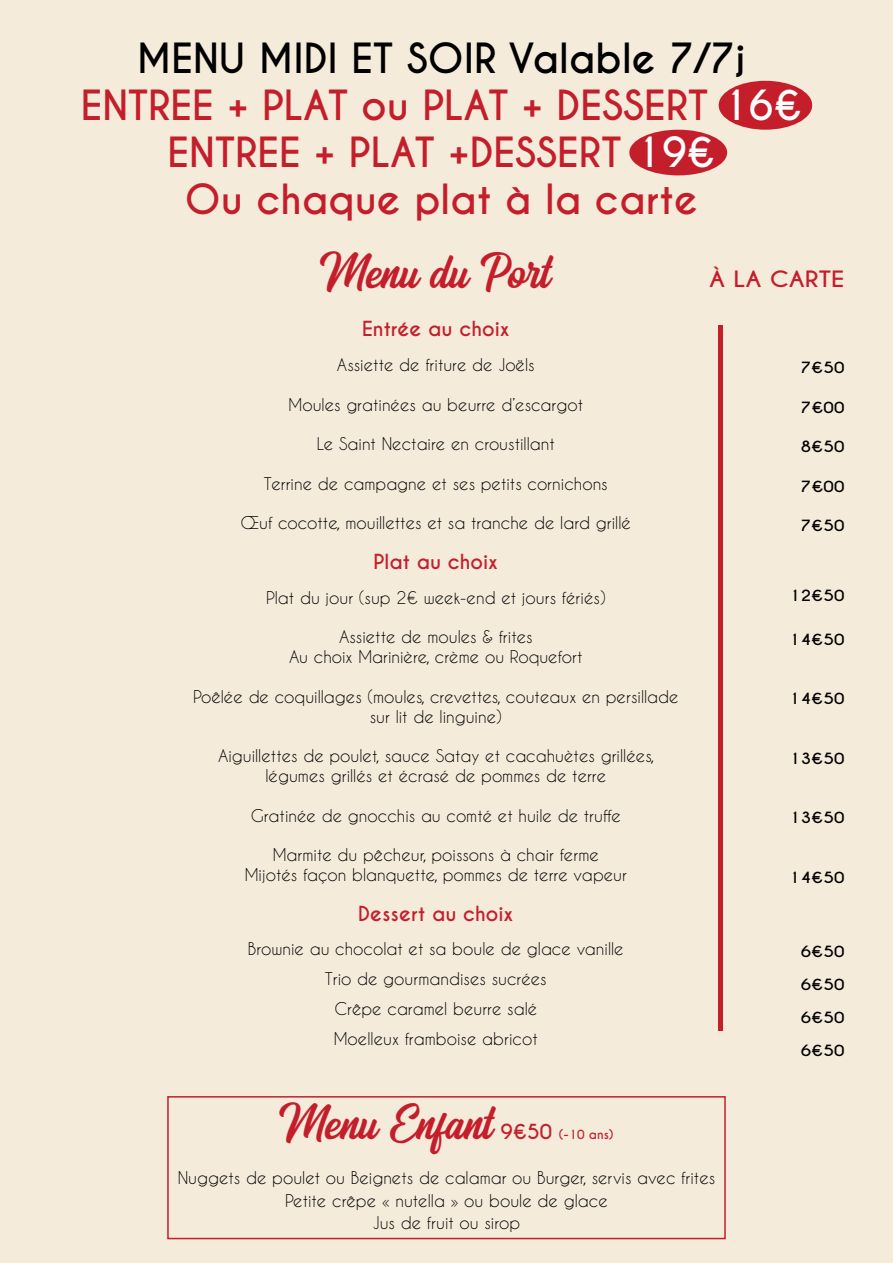
<style>
.page{position:relative;width:893px;height:1263px;background:#f5ebdb}
.page>*{position:absolute;margin:0;border:0;box-sizing:border-box;transform-origin:0 0}
.t1{font:45px "Arthein";color:#c41e2b}
.t2{font:700 39px/46.8px "Caviar Dreams";color:#c41e2b;text-align:center}
.t3{font:700 21.15px "Caviar Dreams";color:#c41e2b;scale:1.14 1}
.t4{font:700 19.5px "Caviar Dreams";color:#c41e2b}
.t5{font:16.5px/19.8px "Caviar Dreams";color:#000;text-align:center}
.t6{font:700 14.55px "Caviar Dreams";color:#000;scale:1.14 1}
.t7{font:700 12px "Caviar Dreams";color:#c41e2b}
.s1{color:#000}
.s2{color:#fff}
.s3{font-size:19.5px}
</style>
<div class="page">
<div style="left:719px;top:81px;width:93px;height:49px;background:#c41e2b;border-radius:50%"></div>
<div style="left:629px;top:130px;width:98px;height:45px;background:#c41e2b;border-radius:50%"></div>
<div style="left:167px;top:1096px;width:559px;height:143px;border:2px solid #c41e2b"></div>
<hr style="left:719px;top:325px;width:4px;height:706px;background:#c41e2b">
<h2 class="t2" style="left:81px;top:36px;width:723px"><span class="s1">MENU MIDI ET SOIR Valable 7/7j<br></span>ENTREE + PLAT ou PLAT + DESSERT <span class="s2">16€<br></span>ENTREE + PLAT +DESSERT <span class="s2">19€<br></span>Ou chaque plat à la carte</h2>
<h1 class="t1" style="left:320px;top:244px;width:233px">Menu du Port</h1>
<p class="t4" style="left:362px;top:317px;width:149px">Entrée au choix</p>
<p class="t5" style="left:337px;top:354px;width:199px">Assiette de friture de Joëls</p>
<p class="t5" style="left:289px;top:394px;width:296px">Moules gratinées au beurre d’escargot</p>
<p class="t5" style="left:317px;top:434px;width:240px">Le Saint Nectaire en croustillant</p>
<p class="t5" style="left:264px;top:473px;width:345px">Terrine de campagne et ses petits cornichons</p>
<p class="t5" style="left:241px;top:513px;width:392px">Œuf cocotte, mouillettes et sa tranche de lard grillé</p>
<p class="t4" style="left:374px;top:550px;width:126px">Plat au choix</p>
<p class="t5" style="left:266px;top:587px;width:341px">Plat du jour (sup 2€ week-end et jours fériés)</p>
<p class="t5" style="left:289px;top:627px;width:295px">Assiette de moules &amp; frites<br>Au choix Marinière, crème ou Roquefort</p>
<p class="t5" style="left:193px;top:686px;width:487px">Poêlée de coquillages (moules, crevettes, couteaux en persillade sur lit de linguine)</p>
<p class="t5" style="left:218px;top:746px;width:438px">Aiguillettes de poulet, sauce Satay et cacahuètes grillées, légumes grillés et écrasé de pommes de terre</p>
<p class="t5" style="left:251px;top:805px;width:372px">Gratinée de gnocchis au comté et huile de truffe</p>
<p class="t5" style="left:245px;top:845px;width:384px">Marmite du pêcheur, poissons à chair ferme<br>Mijotés façon blanquette, pommes de terre vapeur</p>
<p class="t4" style="left:358px;top:901px;width:157px">Dessert au choix</p>
<p class="t5" style="left:248px;top:934px;width:377px;line-height:30px">Brownie au chocolat et sa boule de glace vanille<br>Trio de gourmandises sucrées<br>Crêpe caramel beurre salé<br>Moelleux framboise abricot</p>
<p class="t3" style="left:709px;top:266px;width:120px">À LA CARTE</p>
<p class="t6" style="left:801px;top:359px;width:40px">7€50</p>
<p class="t6" style="left:801px;top:398px;width:40px">7€00</p>
<p class="t6" style="left:801px;top:438px;width:40px">8€50</p>
<p class="t6" style="left:801px;top:477px;width:40px">7€00</p>
<p class="t6" style="left:801px;top:517px;width:40px">7€50</p>
<p class="t6" style="left:789px;top:587px;width:50px">12€50</p>
<p class="t6" style="left:789px;top:631px;width:50px">14€50</p>
<p class="t6" style="left:789px;top:690px;width:50px">14€50</p>
<p class="t6" style="left:789px;top:750px;width:50px">13€50</p>
<p class="t6" style="left:789px;top:809px;width:50px">13€50</p>
<p class="t6" style="left:789px;top:868px;width:50px">14€50</p>
<p class="t6" style="left:801px;top:942px;width:40px">6€50</p>
<p class="t6" style="left:801px;top:975px;width:40px">6€50</p>
<p class="t6" style="left:801px;top:1008px;width:40px">6€50</p>
<p class="t6" style="left:801px;top:1041px;width:40px">6€50</p>
<h1 class="t1" style="left:279px;top:1095px;width:216px">Menu Enfant</h1>
<p class="t7" style="left:501px;top:1127px;width:114px"><span class="s3">9€50</span> (-10 ans)</p>
<p class="t5" style="left:178px;top:1166px;width:539px;line-height:22.5px">Nuggets de poulet ou Beignets de calamar ou Burger, servis avec frites<br>Petite crêpe « nutella » ou boule de glace<br>Jus de fruit ou sirop</p>
</div>
